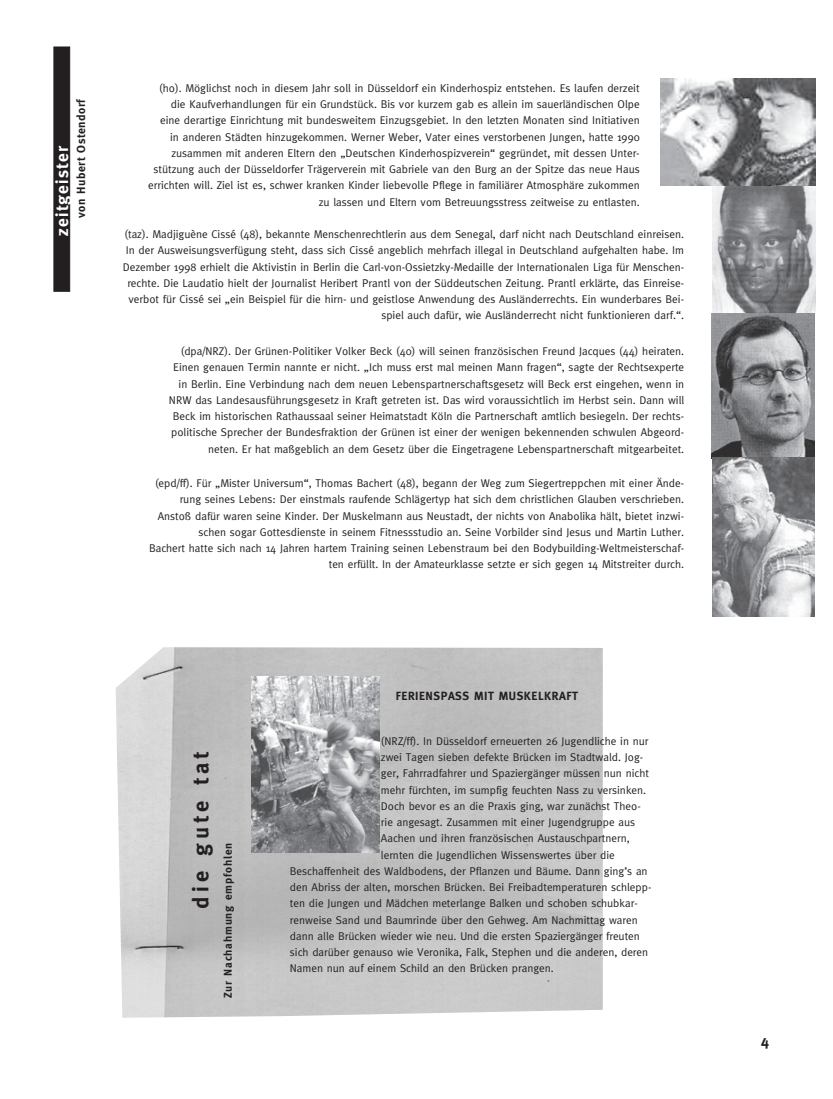
<style>
.page{position:relative;width:833px;height:1099px;background:#fff}
.page>*{position:absolute;margin:0;border:0;box-sizing:border-box;transform-origin:0 0}
.t1{font:700 22.5px "Meta";letter-spacing:.18em;color:#231f20}
.t2{font:700 17.5px "Meta";letter-spacing:.075em;color:#fff}
.t3{font:700 15px "Meta";color:#231f20}
.t4{font:700 11.88px "Meta";letter-spacing:.04em;color:#231f20}
.t5{font:11.25px/16.2px "Meta";color:#231f20;text-align:right}
.t6{font:700 11.25px "Meta";letter-spacing:.075em;color:#231f20}
</style>
<div class="page">
<div style="left:54px;top:47px;width:16px;height:244px;background:#231f20;border:1px solid #231f20"></div>
<img style="left:116px;top:647px;width:487px;height:370px">
<img style="left:711px;top:185px;width:104px;height:272px">
<img style="left:660px;top:79px;width:155px;height:106px">
<svg style="left:711px;top:313px;width:103px;height:146px;background:#858689"></svg>
<img style="left:712px;top:457px;width:103px;height:159px">
<img style="left:251px;top:676px;width:129px;height:176px">
<p class="t4" style="left:74px;top:218px;width:121px;rotate:-90deg">von Hubert Ostendorf</p>
<h2 class="t2" style="left:52px;top:236px;width:92px;rotate:-90deg">zeitgeister</h2>
<p class="t5" style="left:148px;top:80px;width:493px">(ho). Möglichst noch in diesem Jahr soll in Düsseldorf ein Kinderhospiz entstehen. Es laufen derzeit die Kaufverhandlungen für ein Grundstück. Bis vor kurzem gab es allein im sauerländischen Olpe eine derartige Einrichtung mit bundesweitem Einzugsgebiet. In den letzten Monaten sind Initiativen<br>in anderen Städten hinzugekommen. Werner Weber, Vater eines verstorbenen Jungen, hatte 1990 zusammen mit anderen Eltern den „Deutschen Kinderhospizverein“ gegründet, mit dessen Unter&shy;stützung auch der Düsseldorfer Trägerverein mit Gabriele van den Burg an der Spitze das neue Haus errichten will. Ziel ist es, schwer kranken Kinder liebevolle Pflege in familiärer Atmosphäre zukommen zu lassen und Eltern vom Betreuungsstress zeitweise zu entlasten.</p>
<p class="t5" style="left:123px;top:226px;width:563px">(taz). Madjiguène Cissé (48), bekannte Menschenrechtlerin aus dem Senegal, darf nicht nach Deutschland einreisen.<br>In der Ausweisungsverfügung steht, dass sich Cissé angeblich mehrfach illegal in Deutschland aufgehalten habe. Im Dezember 1998 erhielt die Aktivistin in Berlin die Carl-von-Ossietzky-Medaille der Internationalen Liga für Menschen&shy;rechte. Die Laudatio hielt der Journalist Heribert Prantl von der Süddeutschen Zeitung. Prantl erklärte, das Einreise&shy;verbot für Cissé sei „ein Beispiel für die hirn- und geistlose Anwendung des Ausländerrechts. Ein wunderbares Bei&shy;spiel auch dafür, wie Ausländerrecht nicht funktionieren darf.“.</p>
<p class="t5" style="left:169px;top:343px;width:517px">(dpa/NRZ). Der Grünen-Politiker Volker Beck (40) will seinen französischen Freund Jacques (44) heiraten.<br>Einen genauen Termin nannte er nicht. „Ich muss erst mal meinen Mann fragen“, sagte der Rechtsexperte in Berlin. Eine Verbindung nach dem neuen Lebenspartnerschaftsgesetz will Beck erst eingehen, wenn in NRW das Landesausführungsgesetz in Kraft getreten ist. Das wird voraussichtlich im Herbst sein. Dann will Beck im historischen Rathaussaal seiner Heimatstadt Köln die Partnerschaft amtlich besiegeln. Der rechts&shy;politische Sprecher der Bundesfraktion der Grünen ist einer der wenigen bekennenden schwulen Abgeord&shy;neten. Er hat maßgeblich an dem Gesetz über die Eingetragene Lebenspartnerschaft mitgearbeitet.</p>
<p class="t5" style="left:149px;top:475px;width:536px">(epd/ff). Für „Mister Universum“, Thomas Bachert (48), begann der Weg zum Siegertreppchen mit einer Ände&shy;rung seines Lebens: Der einstmals raufende Schlägertyp hat sich dem christlichen Glauben verschrieben.<br>Anstoß dafür waren seine Kinder. Der Muskelmann aus Neustadt, der nichts von Anabolika hält, bietet inzwi&shy;schen sogar Gottesdienste in seinem Fitnessstudio an. Seine Vorbilder sind Jesus und Martin Luther.<br>Bachert hatte sich nach 14 Jahren hartem Training seinen Lebenstraum bei den Bodybuilding-Weltmeisterschaf&shy;ten erfüllt. In der Amateurklasse setzte er sich gegen 14 Mitstreiter durch.</p>
<h1 class="t1" style="left:188px;top:908px;width:158px;rotate:-90deg">die gute tat</h1>
<p class="t6" style="left:221px;top:998px;width:157px;rotate:-90deg">Zur Nachahmung empfohlen</p>
<p class="t4" style="left:396px;top:688px;width:184px">FERIENSPASS MIT MUSKELKRAFT</p>
<p class="t5" style="left:381px;top:732px;width:269px">(NRZ/ff). In Düsseldorf erneuerten 26 Jugendliche in nur</p>
<p class="t5" style="left:381px;top:749px;width:264px">zwei Tagen sieben defekte Brücken im Stadtwald. Jog-</p>
<p class="t5" style="left:381px;top:765px;width:269px">ger, Fahrradfahrer und Spaziergänger müssen nun nicht</p>
<p class="t5" style="left:381px;top:781px;width:267px">mehr fürchten, im sumpfig feuchten Nass zu versinken.</p>
<p class="t5" style="left:381px;top:797px;width:261px">Doch bevor es an die Praxis ging, war zunächst Theo-</p>
<p class="t5" style="left:381px;top:814px;width:256px">rie angesagt. Zusammen mit einer Jugendgruppe aus</p>
<p class="t5" style="left:381px;top:830px;width:250px">Aachen und ihren französischen Austauschpartnern,</p>
<p class="t5" style="left:381px;top:846px;width:235px">lernten die Jugendlichen Wissenswertes über die</p>
<p class="t5" style="left:290px;top:862px;width:359px">Beschaffenheit des Waldbodens, der Pflanzen und Bäume. Dann ging’s an</p>
<p class="t5" style="left:290px;top:878px;width:363px">den Abriss der alten, morschen Brücken. Bei Freibadtemperaturen schlepp-</p>
<p class="t5" style="left:290px;top:895px;width:349px">ten die Jungen und Mädchen meterlange Balken und schoben schubkar-</p>
<p class="t5" style="left:290px;top:911px;width:349px">renweise Sand und Baumrinde über den Gehweg. Am Nachmittag waren</p>
<p class="t5" style="left:290px;top:927px;width:351px">dann alle Brücken wieder wie neu. Und die ersten Spaziergänger freuten</p>
<p class="t5" style="left:290px;top:943px;width:360px">sich darüber genauso wie Veronika, Falk, Stephen und die anderen, deren</p>
<p class="t5" style="left:290px;top:960px;width:265px">Namen nun auf einem Schild an den Brücken prangen.</p>
<h3 class="t3" style="left:761px;top:1031px;width:10px">4</h3>
</div>
